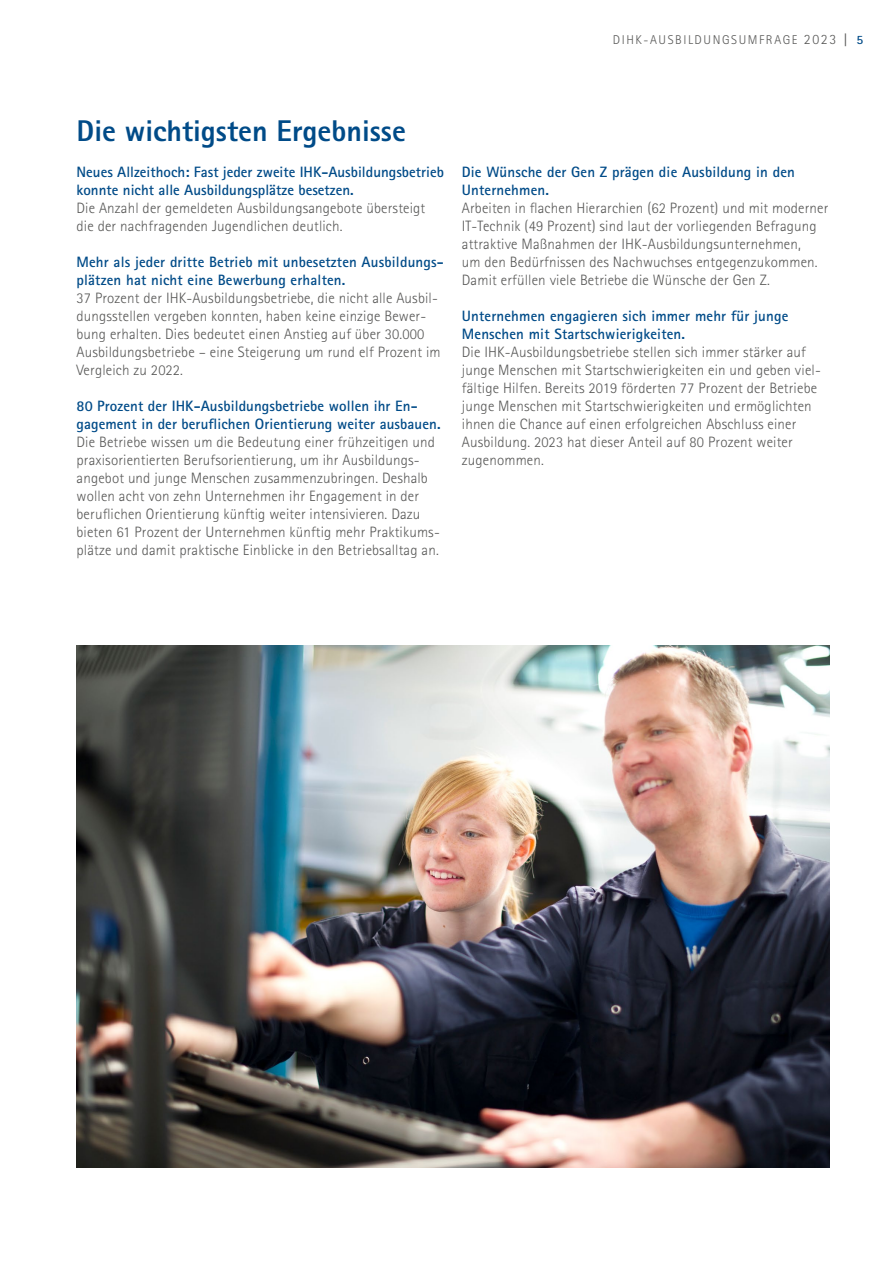
<style>
.page{position:relative;width:893px;height:1263px;background:#fff}
.page>*{position:absolute;margin:0;border:0;box-sizing:border-box;transform-origin:0 0}
.H1-03_Headline{font:800 30px "Agfa Rotis Sans Serif";color:#004b88}
.P-01_Copy_Abstand{font:300 15px/18px "Rotis Sans Serif Pro";letter-spacing:.01em;color:#575756}
.P-01_Copy_Bold_OCEAN{font:700 15px/18px "Rotis Sans Serif Pro";letter-spacing:.01em;color:#004b88}
.t1{font:300 12.75px "Rotis Sans Serif Pro";letter-spacing:.125em;color:#575756}
.s1{font-size:14.25px}
.s2{font-family:"Frutiger 57";font-weight:400;font-stretch:condensed}
.s3{font-weight:700;color:#004b88}
</style>
<div class="page">
<img style="left:77px;top:645px;width:752px;height:522px">
<p class="t1" style="left:613px;top:32px;width:252px">DIHK-AUSBILDUNGSUMFRAGE <span class="s1">2023</span> <span class="s2">|</span> <span class="s3">5</span></p>
<h1 class="H1-03_Headline" style="left:77px;top:112px;width:331px">Die wichtigsten Ergebnisse</h1>
<p class="P-01_Copy_Bold_OCEAN" style="left:77px;top:163px;width:369px">Neues Allzeithoch: Fast jeder zweite IHK-Ausbildungsbetrieb konnte nicht alle Ausbildungsplätze besetzen.</p>
<p class="P-01_Copy_Abstand" style="left:77px;top:199px;width:350px">Die Anzahl der gemeldeten Ausbildungsangebote übersteigt die der nachfragenden Jugendlichen deutlich.</p>
<p class="P-01_Copy_Bold_OCEAN" style="left:77px;top:253px;width:369px">Mehr als jeder dritte Betrieb mit unbesetzten Ausbildungs&shy;plätzen hat nicht eine Bewerbung erhalten.</p>
<p class="P-01_Copy_Abstand" style="left:77px;top:289px;width:366px">37 Prozent der IHK-Ausbildungsbetriebe, die nicht alle Ausbil&shy;dungsstellen vergeben konnten, haben keine einzige Bewer&shy;bung erhalten. Dies bedeutet einen Anstieg auf über 30.000<br>Ausbildungsbetriebe – eine Steigerung um rund elf Prozent im Vergleich zu 2022.</p>
<p class="P-01_Copy_Bold_OCEAN" style="left:77px;top:397px;width:366px">80 Prozent der IHK-Ausbildungsbetriebe wollen ihr En&shy;gagement in der beruflichen Orientierung weiter ausbauen.</p>
<p class="P-01_Copy_Abstand" style="left:77px;top:433px;width:365px">Die Betriebe wissen um die Bedeutung einer frühzeitigen und praxisorientierten Berufsorientierung, um ihr Ausbildungs&shy;angebot und junge Menschen zusammenzubringen. Deshalb wollen acht von zehn Unternehmen ihr Engagement in der beruflichen Orientierung künftig weiter intensivieren. Dazu bieten 61 Prozent der Unternehmen künftig mehr Praktikums&shy;plätze und damit praktische Einblicke in den Betriebsalltag an.</p>
<p class="P-01_Copy_Bold_OCEAN" style="left:462px;top:163px;width:335px">Die Wünsche der Gen Z prägen die Ausbildung in den<br>Unternehmen.</p>
<p class="P-01_Copy_Abstand" style="left:462px;top:199px;width:368px">Arbeiten in flachen Hierarchien (62 Prozent) und mit moderner IT-Technik (49 Prozent) sind laut der vorliegenden Befragung attraktive Maßnahmen der IHK-Ausbildungsunternehmen,<br>um den Bedürfnissen des Nachwuchses entgegenzukommen.<br>Damit erfüllen viele Betriebe die Wünsche der Gen Z.</p>
<p class="P-01_Copy_Bold_OCEAN" style="left:462px;top:307px;width:328px">Unternehmen engagieren sich immer mehr für junge<br>Menschen mit Startschwierigkeiten.</p>
<p class="P-01_Copy_Abstand" style="left:462px;top:343px;width:360px">Die IHK-Ausbildungsbetriebe stellen sich immer stärker auf junge Menschen mit Startschwierigkeiten ein und geben viel&shy;fältige Hilfen. Bereits 2019 förderten 77 Prozent der Betriebe junge Menschen mit Startschwierigkeiten und ermöglichten ihnen die Chance auf einen erfolgreichen Abschluss einer Ausbildung. 2023 hat dieser Anteil auf 80 Prozent weiter zugenommen.</p>
</div>
